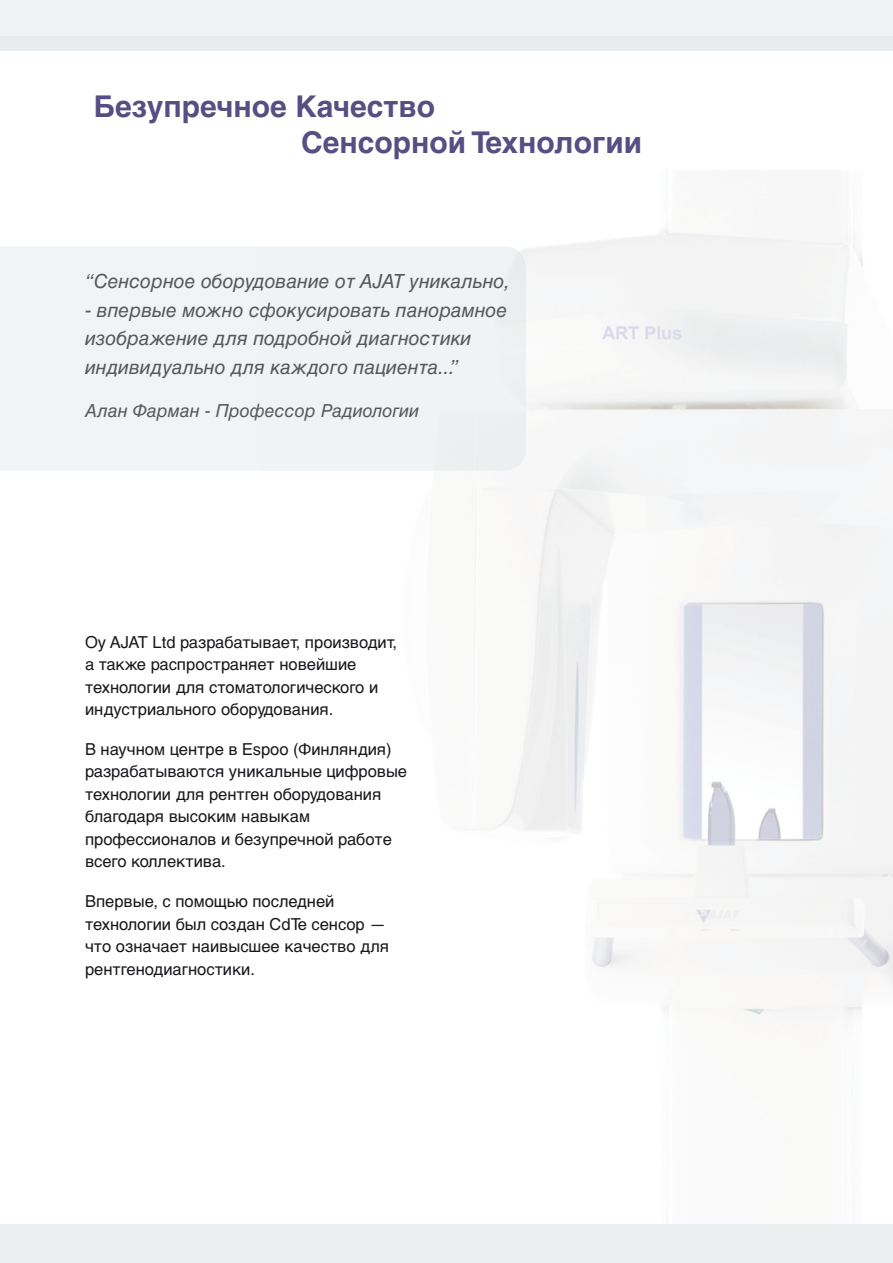
<style>
.page{position:relative;width:893px;height:1263px;background:#fff}
.page>*{position:absolute;margin:0;border:0;box-sizing:border-box;transform-origin:0 0}
.t1{font:700 30px/36px "Helvetica Cyr";color:#574e83}
.t2{font:19.5px/28.5px "Helvetica Cyr Inclined";color:#58585a}
.t3{font:18px "Helvetica Cyr Inclined";color:#58585a}
.t4{font:16.5px/22.5px "Helvetica Cyr Upright";color:#1a171c}
</style>
<div class="page">
<div style="left:0;top:247px;width:259px;height:223px;background:#f1f3f4"></div>
<img style="left:524px;top:273px;width:369px;height:952px">
<div style="left:259px;top:247px;width:267px;height:224px;background:#f0f3f4"></div>
<div style="left:0;top:1225px;width:893px;height:38px;background:#ebeeef"></div>
<div style="left:0;top:9px;width:893px;height:42px;background:#e8ecee"></div>
<div style="left:0;top:0;width:893px;height:35px;background:#f0f2f3"></div>
<h1 class="t1" style="left:301px;top:88px;width:343px;text-indent:-208px">Безупречное Качество<br>Сенсорной Технологии</h1>
<p class="t2" style="left:85px;top:267px;width:426px">“Сенсорное оборудование от AJAT уникально,</p>
<p class="t2" style="left:85px;top:296px;width:424px">- впервые можно cфокусировать панорамное изображение для подробной диагностики индивидуально для каждого пациента...”</p>
<p class="t3" style="left:85px;top:400px;width:336px">Алан Фарман - Профессор Радиологии</p>
<p class="t4" style="left:85px;top:631px;width:314px">Oy AJAT Ltd разрабатывает, производит, а также распространяет новейшие технологии для стоматологического и индустриального оборудования.</p>
<p class="t4" style="left:85px;top:738px;width:324px">В научном центре в Espoo (Финляндия) разрабатываются уникальные цифровые технологии для рентген оборудования благодаря высоким навыкам профессионалов и безупречной работе всего коллектива.</p>
<p class="t4" style="left:85px;top:890px;width:305px">Впервые, с помощью последней технологии был создан CdTe сенсор — что означает наивысшее качество для рентгенодиагностики.</p>
</div>
